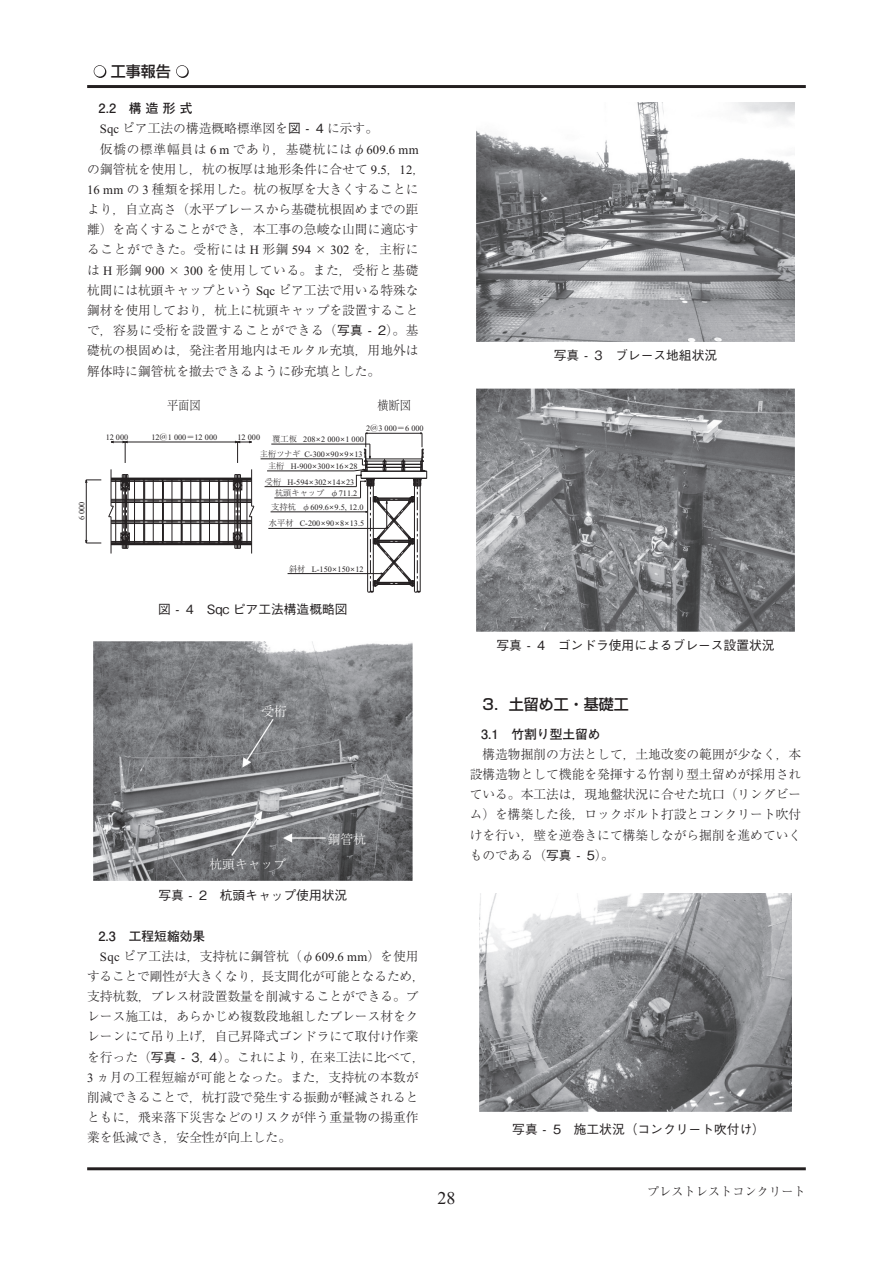
<style>
.page{position:relative;width:893px;height:1263px;background:#fff}
.page>*{position:absolute;margin:0;border:0;box-sizing:border-box;transform-origin:0 0}
.t1{font:18px "Times New Roman";color:#231f20}
.t2{font:500 15px "Shin Go Pro";color:#231f20}
.t3{font:500 15px "Shin Go Pr 6";color:#231f20}
.t4{font:300 12.75px/20.2px "Ryumin Pr 6";color:#231f20}
.t5{font:500 12.75px "Gothic BBB Pro";color:#231f20}
.t6{font:300 12.75px "Ryumin Pr 6";letter-spacing:.05em;color:#231f20}
.t7{font:700 12.75px "Futo Go B101 Pro";color:#231f20}
.t8{font:300 12.75px "Ryumin Pr 6";letter-spacing:.055em;color:#231f20}
.t9{font:300 12.75px "Ryumin Pr 6";letter-spacing:.035em;color:#231f20}
.t10{font:300 12.75px "Ryumin Pr 6";color:#fff}
.t11{font:300 12.6px "Ryumin Pro";color:#231f20;scale:.89 1}
.t12{font:300 12.15px "Ryumin Pr 6";color:#231f20}
.t13{font:8.25px "Times New Roman";color:#231f20}
.t14{font:300 8.25px "Ryumin Pro";letter-spacing:.005em;color:#231f20}
.s1{font-family:"Times New Roman";font-weight:400}
.s2{font-family:"Gothic BBB Pro";font-weight:500}
.s3{font-family:"Ryumin Pro";font-weight:300}
.s4{font-family:"Hira Min Pro W6"}
</style>
<div class="page">
<hr style="left:87px;top:85px;width:719px;height:3px;background:#231f20">
<hr style="left:87px;top:1167px;width:719px;height:3px;background:#231f20">
<svg style="left:94px;top:65px;width:12px;height:13px"></svg>
<svg style="left:176px;top:65px;width:13px;height:13px"></svg>
<svg style="left:234px;top:440px;width:18px;height:23px"></svg>
<hr style="left:125px;top:442px;width:113px;height:1px;background:#231f20">
<svg style="left:111px;top:440px;width:17px;height:23px"></svg>
<svg style="left:85px;top:479px;width:16px;height:5px"></svg>
<svg style="left:85px;top:539px;width:16px;height:5px"></svg>
<hr style="left:86px;top:480px;width:1px;height:63px;background:#231f20">
<hr style="left:251px;top:469px;width:1px;height:37px;background:#231f20">
<hr style="left:111px;top:469px;width:1px;height:37px;background:#231f20">
<hr style="left:265px;top:486px;width:91px;height:1px;background:#231f20">
<hr style="left:261px;top:459px;width:101px;height:1px;background:#231f20">
<hr style="left:267px;top:471px;width:87px;height:1px;background:#231f20">
<hr style="left:271px;top:444px;width:99px;height:1px;background:#231f20">
<hr style="left:274px;top:498px;width:87px;height:1px;background:#231f20">
<hr style="left:271px;top:512px;width:96px;height:1px;background:#231f20">
<hr style="left:288px;top:573px;width:95px;height:1px;background:#231f20">
<hr style="left:268px;top:528px;width:119px;height:1px;background:#231f20">
<svg style="left:353px;top:432px;width:74px;height:161px"></svg>
<svg style="left:108px;top:474px;width:147px;height:80px"></svg>
<img style="left:93px;top:641px;width:319px;height:240px">
<img style="left:476px;top:102px;width:319px;height:239px">
<img style="left:476px;top:388px;width:319px;height:243px">
<img style="left:479px;top:894px;width:312px;height:217px">
<p class="t3" style="left:111px;top:59px;width:61px">工事報告</p>
<p class="t7" style="left:99px;top:98px;width:95px">2.2　構造形式</p>
<p class="t4" style="left:100px;top:118px;width:280px"><span class="s1">Sqc</span> ピア工法の構造概略標準図を<span class="s2">図 - 4</span> に示す。</p>
<p class="t8" style="left:100px;top:139px;width:320px">仮橋の標準幅員は <span class="s1">6 m</span> であり，基礎杭にはφ<span class="s1">609.6 mm</span></p>
<p class="t4" style="left:87px;top:158px;width:339px">の鋼管杭を使用し，杭の板厚は地形条件に合せて <span class="s1">9.5</span>，<span class="s1">12</span>，</p>
<p class="t4" style="left:87px;top:178px;width:333px"><span class="s1">16 mm</span> の <span class="s1">3</span> 種類を採用した。杭の板厚を大きくすることに</p>
<p class="t4" style="left:87px;top:198px;width:333px">より，自立高さ（水平ブレースから基礎杭根固めまでの距</p>
<p class="t4" style="left:87px;top:219px;width:333px">離）を高くすることができ，本工事の急峻な山間に適応す</p>
<p class="t6" style="left:87px;top:240px;width:333px">ることができた。受桁には <span class="s1">H</span> 形鋼 <span class="s1">594</span> × <span class="s1">302</span> を，主桁に</p>
<p class="t6" style="left:87px;top:260px;width:333px">は <span class="s1">H</span> 形鋼 <span class="s1">900</span> × <span class="s1">300</span> を使用している。また，受桁と基礎</p>
<p class="t4" style="left:87px;top:279px;width:333px">杭間には杭頭キャップという <span class="s1">Sqc</span> ピア工法で用いる特殊な</p>
<p class="t4" style="left:87px;top:299px;width:333px">鋼材を使用しており，杭上に杭頭キャップを設置すること</p>
<p class="t9" style="left:87px;top:320px;width:333px">で，容易に受桁を設置することができる（<span class="s2">写真 - 2</span>）。基</p>
<p class="t4" style="left:87px;top:340px;width:333px">礎杭の根固めは，発注者用地内はモルタル充填，用地外は</p>
<p class="t4" style="left:87px;top:360px;width:295px">解体時に鋼管杭を撤去できるように砂充填とした。</p>
<p class="t11" style="left:167px;top:395px;width:39px">平面図</p>
<p class="t11" style="left:377px;top:395px;width:39px">横断図</p>
<p class="t13" style="left:106px;top:433px;width:24px">12 000</p>
<p class="t13" style="left:151px;top:433px;width:67px">12<span class="s3">＠</span>1 000<span class="s4">＝</span>12 000</p>
<p class="t13" style="left:238px;top:433px;width:24px">12 000</p>
<p class="t13" style="left:366px;top:424px;width:59px">2<span class="s3">＠</span>3 000<span class="s4">＝</span>6 000</p>
<p class="t13" style="left:272px;top:435px;width:93px"><span class="s3">覆工板</span> 208<span class="s4">×</span>2 000<span class="s4">×</span>1 000</p>
<p class="t13" style="left:260px;top:450px;width:104px"><span class="s3">主桁ツナギ</span> C-300<span class="s4">×</span>90<span class="s4">×</span>9<span class="s4">×</span>13</p>
<p class="t13" style="left:268px;top:462px;width:91px"><span class="s3">主桁</span> H-900<span class="s4">×</span>300<span class="s4">×</span>16<span class="s4">×</span>28</p>
<p class="t13" style="left:265px;top:477px;width:91px"><span class="s3">受桁</span> H-594<span class="s4">×</span>302<span class="s4">×</span>14<span class="s4">×</span>23</p>
<p class="t13" style="left:77px;top:520px;width:20px;rotate:-90deg">6 000</p>
<p class="t14" style="left:275px;top:486px;width:84px">杭頭キャップ φ<span class="s1">711.2</span></p>
<p class="t13" style="left:271px;top:503px;width:94px"><span class="s3">支持杭 φ</span>609.6<span class="s4">×</span>9.5, 12.0</p>
<p class="t13" style="left:269px;top:519px;width:97px"><span class="s3">水平材</span> C-200<span class="s4">×</span>90<span class="s4">×</span>8<span class="s4">×</span>13.5</p>
<p class="t13" style="left:289px;top:565px;width:76px"><span class="s3">斜材</span> L-150<span class="s4">×</span>150<span class="s4">×</span>12</p>
<p class="t5" style="left:158px;top:599px;width:191px">図 - 4　Sqc ピア工法構造概略図</p>
<p class="t5" style="left:554px;top:345px;width:165px">写真 - 3　ブレース地組状況</p>
<p class="t5" style="left:496px;top:635px;width:280px">写真 - 4　ゴンドラ使用によるブレース設置状況</p>
<p class="t10" style="left:261px;top:701px;width:27px">受桁</p>
<p class="t10" style="left:210px;top:854px;width:78px">杭頭キャップ</p>
<p class="t10" style="left:328px;top:829px;width:40px">鋼管杭</p>
<p class="t5" style="left:158px;top:885px;width:190px">写真 - 2　杭頭キャップ使用状況</p>
<p class="t7" style="left:99px;top:925px;width:108px">2.3　工程短縮効果</p>
<p class="t4" style="left:87px;top:945px;width:339px;text-indent:13px"><span class="s1">Sqc</span> ピア工法は，支持杭に鋼管杭（φ<span class="s1">609.6 mm</span>）を使用することで剛性が大きくなり，長支間化が可能となるため，支持杭数，ブレス材設置数量を削減することができる。ブレース施工は，あらかじめ複数段地組したブレース材をクレーンにて吊り上げ，自己昇降式ゴンドラにて取付け作業を行った（<span class="s2">写真 - 3</span>，<span class="s2">4</span>）。これにより，在来工法に比べて，<br><span class="s1">3</span> ヵ月の工程短縮が可能となった。また，支持杭の本数が削減できることで，杭打設で発生する振動が軽減されるとともに，飛来落下災害などのリスクが伴う重量物の揚重作業を低減でき，安全性が向上した。</p>
<p class="t2" style="left:482px;top:692px;width:148px">3．土留め工・基礎工</p>
<p class="t7" style="left:481px;top:724px;width:121px">3.1　竹割り型土留め</p>
<p class="t4" style="left:470px;top:743px;width:333px;text-align:justify;text-indent:13px">構造物掘削の方法として，土地改変の範囲が少なく，本設構造物として機能を発揮する竹割り型土留めが採用されている。本工法は，現地盤状況に合せた坑口（リングビーム）を構築した後，ロックボルト打設とコンクリート吹付けを行い，壁を逆巻きにて構築しながら掘削を進めていくものである（<span class="s2">写真 - 5</span>）。</p>
<h1 class="t1" style="left:437px;top:1188px;width:19px">28</h1>
<p class="t5" style="left:512px;top:1119px;width:254px">写真 - 5　施工状況（コンクリート吹付け）</p>
<p class="t12" style="left:647px;top:1181px;width:160px">プレストレストコンクリート</p>
</div>
